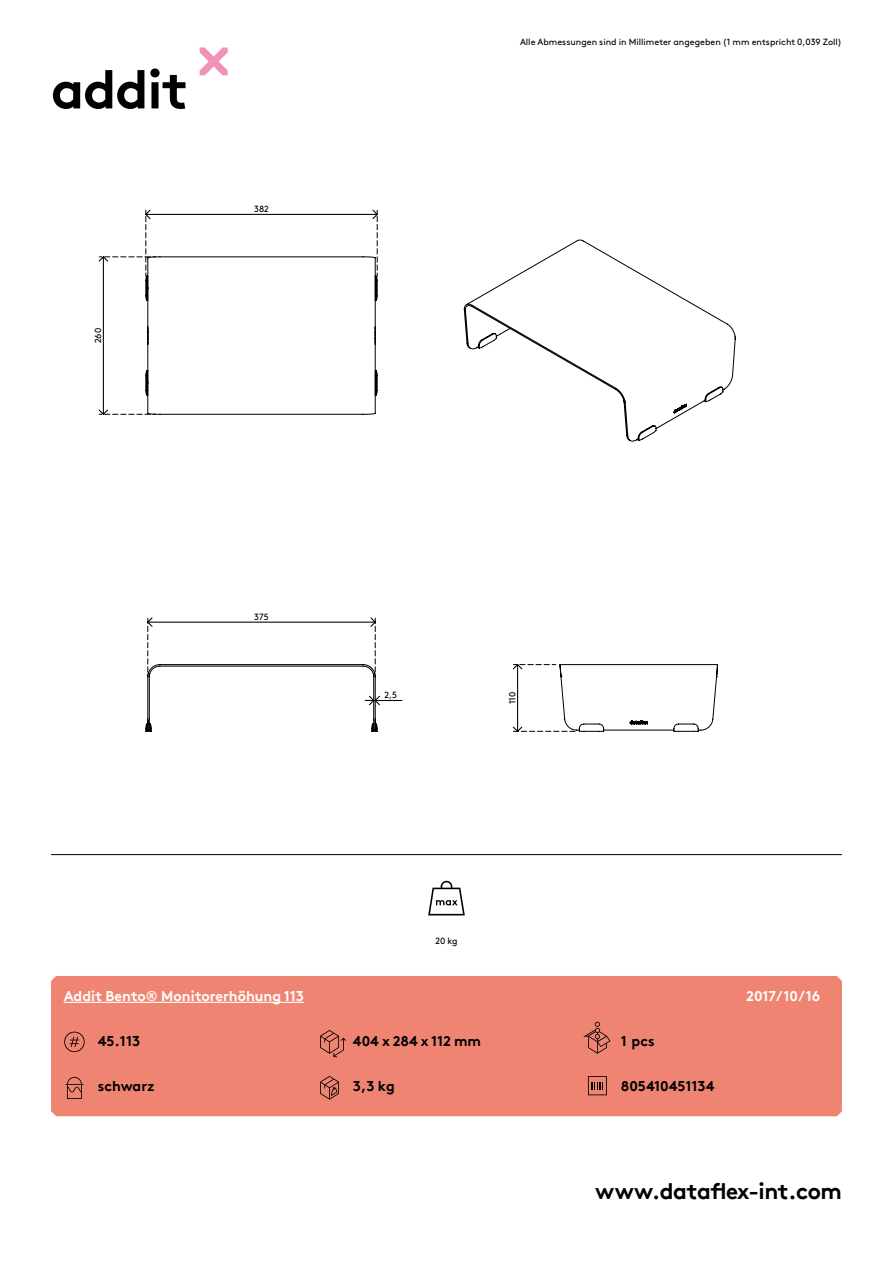
<style>
.page{position:relative;width:893px;height:1263px;background:#fff}
.page>*{position:absolute;margin:0;border:0;box-sizing:border-box;transform-origin:0 0}
.hoofdstuk{font:700 54px "Brown Pro TT";letter-spacing:-.02em;color:#000}
.t1{font:700 22.5px "Brown Pro TT";letter-spacing:-.02em;color:#000}
.specificaties{font:700 14.25px "Brown Pro TT";color:#000}
.t2{font:700 14.25px "Brown Pro TT";color:#fff}
.t3{font:9px "Brown";color:#000}
.t4{font:9px "Brown Pro TT Regular Alt";color:#000}
</style>
<div class="page">
<svg style="left:200px;top:47px;width:28px;height:28px"></svg>
<hr style="left:51px;top:854px;width:791px;height:1px;background:#000">
<svg style="left:428px;top:881px;width:37px;height:34px"></svg>
<div style="left:51px;top:976px;width:791px;height:140px;background:#f08472"></div>
<svg style="left:145px;top:617px;width:233px;height:115px"></svg>
<svg style="left:99px;top:210px;width:279px;height:205px"></svg>
<svg style="left:463px;top:239px;width:273px;height:203px"></svg>
<svg style="left:513px;top:664px;width:205px;height:68px"></svg>
<svg style="left:64px;top:1032px;width:21px;height:20px"></svg>
<svg style="left:65px;top:1077px;width:18px;height:22px"></svg>
<svg style="left:320px;top:1030px;width:26px;height:27px"></svg>
<svg style="left:583px;top:1022px;width:27px;height:32px"></svg>
<svg style="left:320px;top:1076px;width:19px;height:24px"></svg>
<svg style="left:588px;top:1076px;width:19px;height:19px"></svg>
<hr style="left:64px;top:1002px;width:240px;height:1px;background:#fff">
<p class="hoofdstuk" style="left:51px;top:46px;width:139px">addit</p>
<p class="t4" style="left:91px;top:343px;width:17px;rotate:-90deg">260</p>
<p class="t4" style="left:254px;top:202px;width:16px">382</p>
<p class="t4" style="left:254px;top:610px;width:16px">375</p>
<p class="t3" style="left:520px;top:35px;width:323px">Alle Abmessungen sind in Millimeter angegeben (1 mm entspricht 0,039 Zoll)</p>
<p class="t4" style="left:384px;top:688px;width:14px">2,5</p>
<p class="t4" style="left:505px;top:704px;width:14px;rotate:-90deg">110</p>
<p class="t3" style="left:435px;top:934px;width:24px">20 kg</p>
<h3 class="t2" style="left:64px;top:985px;width:242px">Addit Bento® Monitorerhöhung 113</h3>
<h3 class="t2" style="left:746px;top:985px;width:76px">2017/10/16</h3>
<h3 class="specificaties" style="left:98px;top:1029px;width:44px">45.113</h3>
<p class="specificaties" style="left:98px;top:1074px;width:58px">schwarz</p>
<p class="specificaties" style="left:353px;top:1029px;width:130px">404 x 284 x 112 mm</p>
<p class="specificaties" style="left:621px;top:1029px;width:35px">1 pcs</p>
<p class="specificaties" style="left:353px;top:1074px;width:43px">3,3 kg</p>
<h3 class="specificaties" style="left:621px;top:1074px;width:95px">805410451134</h3>
<h2 class="t1" style="left:595px;top:1173px;width:248px">www.dataflex-int.com</h2>
</div>
